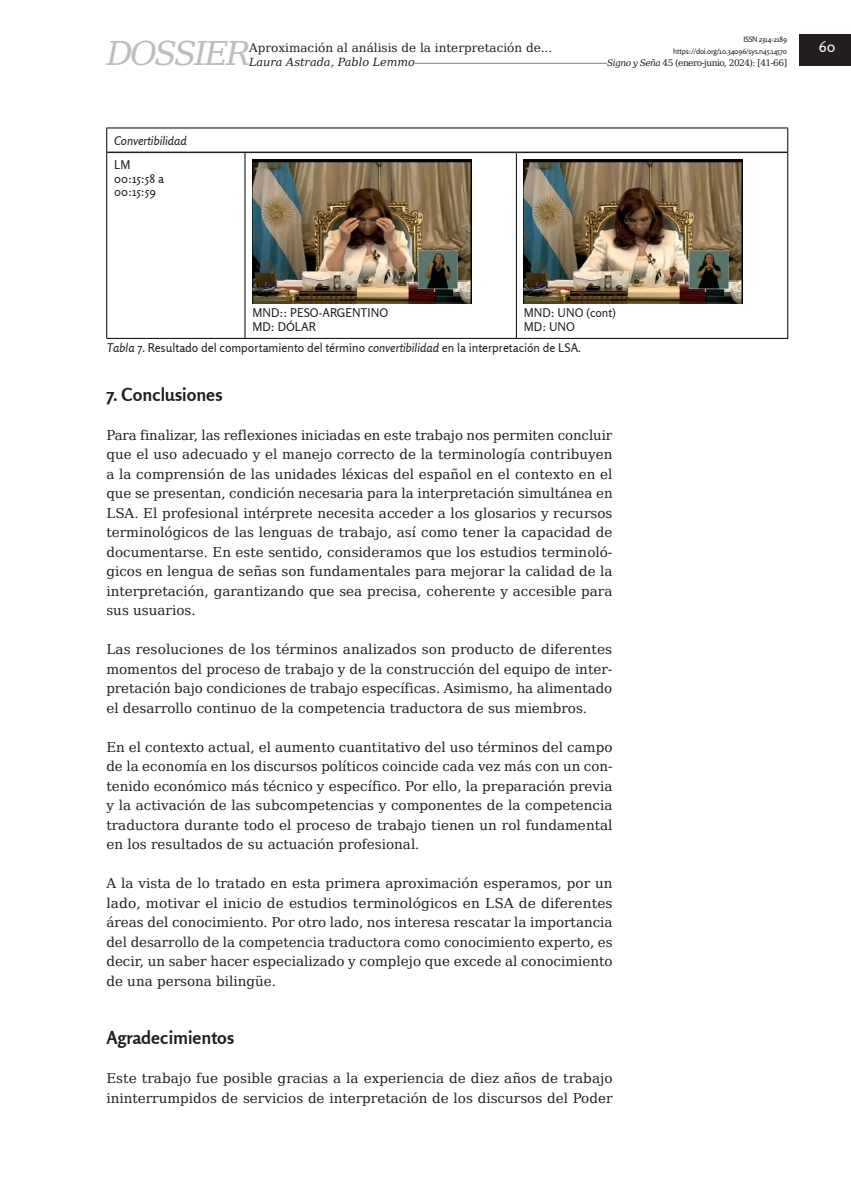
<style>
.page{position:relative;width:851px;height:1191px;background:#fff}
.page>*{position:absolute;margin:0;border:0;box-sizing:border-box;transform-origin:0 0}
.t1{font:italic 33px "DejaVu Serif";letter-spacing:-.08em;color:#bcbdc0}
.t2{font:700 18px "Rosario";color:#231f20}
.t3{font:15px "Rosario";color:#fff}
.t4{font:13.5px/19.5px "DejaVu Serif";color:#231f20;text-align:justify}
.t5{font:12px/13.5px "Rosario";color:#231f20}
.t6{font:12px "DejaVu Serif";color:#231f20}
.t7{font:italic 12px "Rosario";color:#231f20}
.t8{font:italic 11.25px "DejaVu Serif";color:#231f20}
.t9{font:9px "DejaVu Serif";letter-spacing:-.06em;color:#231f20}
.t10{font:7.5px/12px "Rosario";letter-spacing:-.02em;color:#231f20;text-align:right}
.s1{font-style:italic}
</style>
<div class="page">
<hr style="left:112px;top:63px;width:540px;height:1px;background:#808285">
<div style="left:607px;top:55px;width:180px;height:15px;background:#fff"></div>
<div style="left:106px;top:46px;width:145px;height:27px;background:#fff"></div>
<div style="left:799px;top:35px;width:51px;height:31px;background:#231f20"></div>
<div style="left:249px;top:55px;width:166px;height:15px;background:#fff"></div>
<hr style="left:106px;top:128px;width:139px;height:1px;background:#000001">
<svg style="left:106px;top:128px;width:1px;height:24px"></svg>
<hr style="left:245px;top:128px;width:271px;height:1px;background:#000001">
<hr style="left:516px;top:128px;width:272px;height:1px;background:#000001">
<svg style="left:787px;top:128px;width:1px;height:24px"></svg>
<hr style="left:106px;top:152px;width:1px;height:186px;background:#000001">
<hr style="left:244px;top:153px;width:1px;height:185px;background:#000001">
<hr style="left:516px;top:153px;width:1px;height:185px;background:#000001">
<hr style="left:787px;top:152px;width:1px;height:186px;background:#000001">
<hr style="left:106px;top:338px;width:139px;height:1px;background:#000001">
<hr style="left:245px;top:338px;width:271px;height:1px;background:#000001">
<hr style="left:516px;top:338px;width:272px;height:1px;background:#000001">
<hr style="left:107px;top:152px;width:138px;height:1px;background:#231f20">
<hr style="left:245px;top:152px;width:271px;height:1px;background:#231f20">
<hr style="left:516px;top:152px;width:271px;height:1px;background:#231f20">
<img style="left:252px;top:160px;width:219px;height:144px">
<img style="left:524px;top:160px;width:218px;height:144px">
<h1 class="t1" style="left:106px;top:29px;width:146px">DOSSIER</h1>
<p class="t6" style="left:249px;top:39px;width:304px">Aproximación al análisis de la interpretación de...</p>
<p class="t8" style="left:249px;top:53px;width:167px">Laura Astrada, Pablo Lemmo</p>
<p class="t7" style="left:114px;top:133px;width:74px">Convertibilidad</p>
<p class="t5" style="left:114px;top:158px;width:51px">LM<br>00:15:58 a<br>00:15:59</p>
<p class="t10" style="left:673px;top:33px;width:115px">ISSN 2314-2189 https://doi.org/10.34096/sys.n45.14570</p>
<p class="t9" style="left:607px;top:56px;width:181px"><span class="s1">Signo y Seña</span> 45 (enero-junio, 2024): [41-66]</p>
<p class="t3" style="left:818px;top:38px;width:18px">60</p>
<p class="t5" style="left:252px;top:306px;width:137px">MND:: PESO-ARGENTINO<br>MD: DÓLAR</p>
<p class="t5" style="left:524px;top:306px;width:93px">MND: UNO (cont)<br>MD: UNO</p>
<p class="t5" style="left:107px;top:341px;width:475px"><span class="s1">Tabla 7</span>. Resultado del comportamiento del término <span class="s1">convertibilidad</span> en la interpretación de LSA.</p>
<h2 class="t2" style="left:106px;top:383px;width:118px">7. Conclusiones</h2>
<p class="t4" style="left:106px;top:425px;width:507px">Para finalizar, las reflexiones iniciadas en este trabajo nos permiten concluir que el uso adecuado y el manejo correcto de la terminología contribuyen a la comprensión de las unidades léxicas del español en el contexto en el que se presentan, condición necesaria para la interpretación simultánea en LSA. El profesional intérprete necesita acceder a los glosarios y recursos terminológicos de las lenguas de trabajo, así como tener la capacidad de documentarse. En este sentido, consideramos que los estudios terminoló&shy;gicos en lengua de señas son fundamentales para mejorar la calidad de la interpretación, garantizando que sea precisa, coherente y accesible para sus usuarios.</p>
<p class="t4" style="left:106px;top:639px;width:507px">Las resoluciones de los términos analizados son producto de diferentes momentos del proceso de trabajo y de la construcción del equipo de inter&shy;pretación bajo condiciones de trabajo específicas. Asimismo, ha alimentado el desarrollo continuo de la competencia traductora de sus miembros.</p>
<p class="t4" style="left:106px;top:737px;width:507px">En el contexto actual, el aumento cuantitativo del uso términos del campo de la economía en los discursos políticos coincide cada vez más con un con&shy;tenido económico más técnico y específico. Por ello, la preparación previa y la activación de las subcompetencias y componentes de la competencia traductora durante todo el proceso de trabajo tienen un rol fundamental en los resultados de su actuación profesional.</p>
<p class="t4" style="left:106px;top:873px;width:507px">A la vista de lo tratado en esta primera aproximación esperamos, por un lado, motivar el inicio de estudios terminológicos en LSA de diferentes áreas del conocimiento. Por otro lado, nos interesa rescatar la importancia del desarrollo de la competencia traductora como conocimiento experto, es decir, un saber hacer especializado y complejo que excede al conocimiento de una persona bilingüe.</p>
<h2 class="t2" style="left:106px;top:1027px;width:130px">Agradecimientos</h2>
<p class="t4" style="left:106px;top:1068px;width:507px">Este trabajo fue posible gracias a la experiencia de diez años de trabajo ininterrumpidos de servicios de interpretación de los discursos del Poder</p>
</div>
